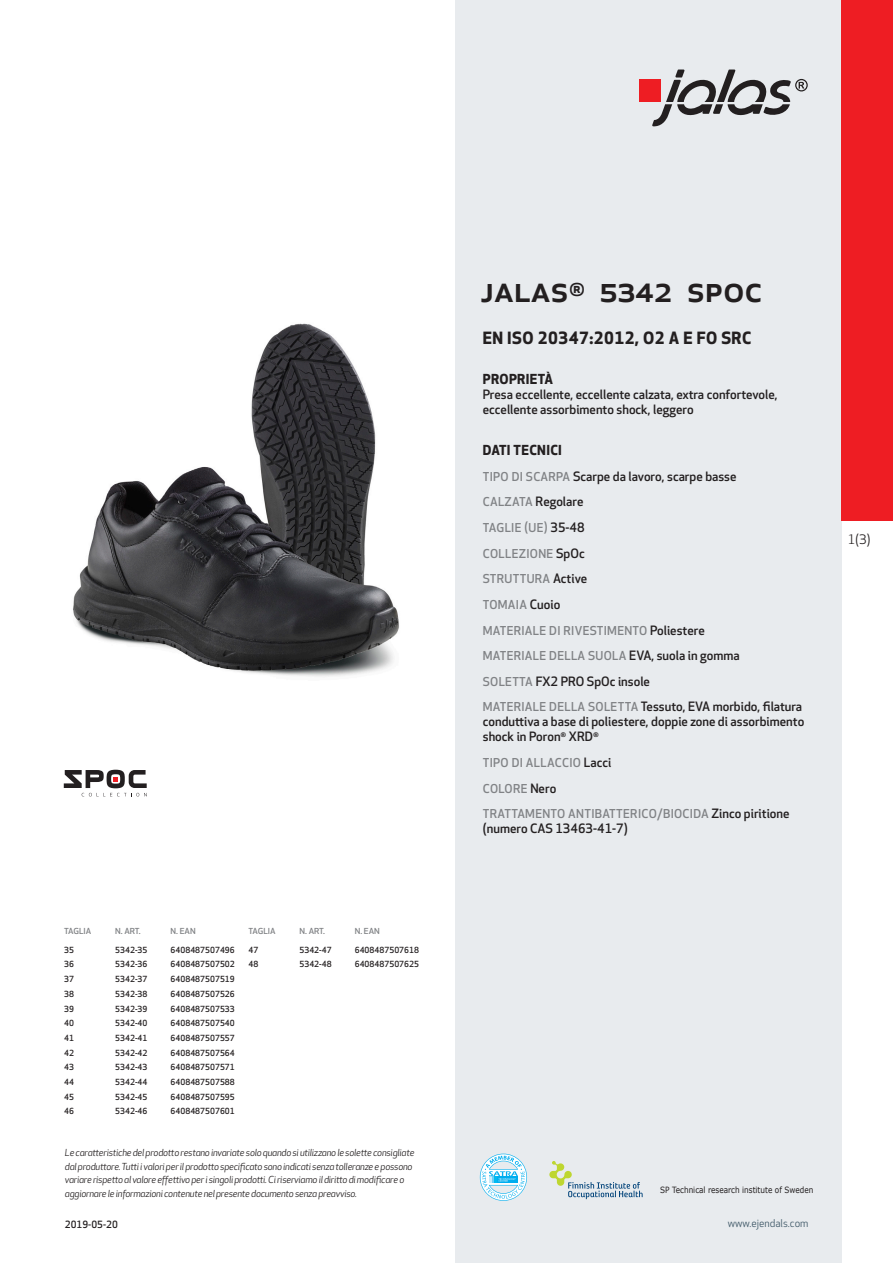
<style>
.page{position:relative;width:893px;height:1263px;background:#fff}
.page>*{position:absolute;margin:0;border:0;box-sizing:border-box;transform-origin:0 0}
.prodname{font:500 36px "Apex New";color:#231f20}
.Funktion_body{font:700 16.5px "Apex New";letter-spacing:.025em;color:#231f20}
.Funktion_body-2{font:700 13.5px "Apex New";letter-spacing:.025em;color:#231f20}
.t1{font:12.75px "Apex New";color:#231f20}
.Funktion_body-3{font:500 12.6px/15px "Apex New";color:#231f20}
.Funktion_body-4{font:500 12px "Apex New";letter-spacing:.025em;color:#808285}
.t2{font:10.5px "Apex New";color:#405968}
.Sidfot_datum{font:500 9.75px "Apex New";color:#231f20}
.t3{font:italic 9.45px/13.5px "Apex New";letter-spacing:-.025em;color:#231f20}
.t4{font:8.55px "Verdana";color:#231f20;scale:.85 1}
.ArticleTable_body{font:500 8.25px "Apex New";color:#231f20}
.ArticeTable_header{font:500 8.1px "Apex New";color:#808285;scale:1.06 1}
.s1{font-size:12px;color:#808285}
.s2{font-size:12.6px;color:#231f20}
</style>
<div class="page">
<div style="left:455px;top:0;width:387px;height:1263px;background:#e8ebee"></div>
<svg style="left:549px;top:1161px;width:94px;height:38px"></svg>
<svg style="left:480px;top:1154px;width:47px;height:47px"></svg>
<div style="left:639px;top:80px;width:22px;height:22px;background:#ee1d23"></div>
<svg style="left:652px;top:70px;width:156px;height:56px"></svg>
<div style="left:842px;top:0;width:51px;height:520px;background:#ee1d23"></div>
<img style="left:73px;top:323px;width:326px;height:354px">
<svg style="left:64px;top:770px;width:83px;height:26px"></svg>
<p class="ArticeTable_header" style="left:64px;top:925px;width:27px">TAGLIA</p>
<p class="ArticeTable_header" style="left:115px;top:925px;width:26px">N. ART.</p>
<p class="ArticeTable_header" style="left:171px;top:925px;width:25px">N. EAN</p>
<p class="ArticleTable_body" style="left:64px;top:944px;width:11px">35</p>
<p class="ArticleTable_body" style="left:115px;top:944px;width:34px">5342-35</p>
<p class="ArticleTable_body" style="left:171px;top:944px;width:66px">6408487507496</p>
<p class="ArticleTable_body" style="left:64px;top:959px;width:11px">36</p>
<p class="ArticleTable_body" style="left:115px;top:959px;width:34px">5342-36</p>
<p class="ArticleTable_body" style="left:171px;top:959px;width:66px">6408487507502</p>
<p class="ArticleTable_body" style="left:64px;top:973px;width:11px">37</p>
<p class="ArticleTable_body" style="left:115px;top:973px;width:34px">5342-37</p>
<p class="ArticleTable_body" style="left:171px;top:973px;width:66px">6408487507519</p>
<p class="ArticleTable_body" style="left:64px;top:988px;width:11px">38</p>
<p class="ArticleTable_body" style="left:115px;top:988px;width:34px">5342-38</p>
<p class="ArticleTable_body" style="left:171px;top:988px;width:66px">6408487507526</p>
<p class="ArticleTable_body" style="left:64px;top:1003px;width:11px">39</p>
<p class="ArticleTable_body" style="left:115px;top:1003px;width:34px">5342-39</p>
<p class="ArticleTable_body" style="left:171px;top:1003px;width:66px">6408487507533</p>
<p class="ArticleTable_body" style="left:64px;top:1018px;width:11px">40</p>
<p class="ArticleTable_body" style="left:115px;top:1018px;width:34px">5342-40</p>
<p class="ArticleTable_body" style="left:171px;top:1018px;width:66px">6408487507540</p>
<p class="ArticleTable_body" style="left:64px;top:1032px;width:11px">41</p>
<p class="ArticleTable_body" style="left:115px;top:1032px;width:34px">5342-41</p>
<p class="ArticleTable_body" style="left:171px;top:1032px;width:66px">6408487507557</p>
<p class="ArticleTable_body" style="left:64px;top:1047px;width:11px">42</p>
<p class="ArticleTable_body" style="left:115px;top:1047px;width:34px">5342-42</p>
<p class="ArticleTable_body" style="left:171px;top:1047px;width:66px">6408487507564</p>
<p class="ArticleTable_body" style="left:64px;top:1062px;width:11px">43</p>
<p class="ArticleTable_body" style="left:115px;top:1062px;width:34px">5342-43</p>
<p class="ArticleTable_body" style="left:171px;top:1062px;width:66px">6408487507571</p>
<p class="ArticleTable_body" style="left:64px;top:1076px;width:11px">44</p>
<p class="ArticleTable_body" style="left:115px;top:1076px;width:34px">5342-44</p>
<p class="ArticleTable_body" style="left:171px;top:1076px;width:66px">6408487507588</p>
<p class="ArticleTable_body" style="left:64px;top:1091px;width:11px">45</p>
<p class="ArticleTable_body" style="left:115px;top:1091px;width:34px">5342-45</p>
<p class="ArticleTable_body" style="left:171px;top:1091px;width:66px">6408487507595</p>
<p class="ArticleTable_body" style="left:64px;top:1106px;width:11px">46</p>
<p class="ArticleTable_body" style="left:115px;top:1106px;width:34px">5342-46</p>
<p class="ArticleTable_body" style="left:171px;top:1106px;width:66px">6408487507601</p>
<p class="ArticeTable_header" style="left:248px;top:925px;width:27px">TAGLIA</p>
<p class="ArticeTable_header" style="left:299px;top:925px;width:26px">N. ART.</p>
<p class="ArticeTable_header" style="left:355px;top:925px;width:25px">N. EAN</p>
<p class="ArticleTable_body" style="left:248px;top:944px;width:11px">47</p>
<p class="ArticleTable_body" style="left:299px;top:944px;width:34px">5342-47</p>
<p class="ArticleTable_body" style="left:355px;top:944px;width:66px">6408487507618</p>
<p class="ArticleTable_body" style="left:248px;top:959px;width:11px">48</p>
<p class="ArticleTable_body" style="left:299px;top:959px;width:34px">5342-48</p>
<p class="ArticleTable_body" style="left:355px;top:959px;width:66px">6408487507625</p>
<p class="t3" style="left:65px;top:1146px;width:351px">Le caratteristiche del prodotto restano invariate solo quando si utilizzano le solette consigliate dal produttore. Tutti i valori per il prodotto specificato sono indicati senza tolleranze e possono variare rispetto al valore effettivo per i singoli prodotti. Ci riserviamo il diritto di modificare o aggiornare le informazioni contenute nel presente documento senza preavviso.</p>
<p class="Sidfot_datum" style="left:65px;top:1218px;width:54px">2019-05-20</p>
<p class="prodname" style="left:480px;top:265px;width:284px">JALAS<sup>®</sup> 5342 SpOc</p>
<p class="Funktion_body" style="left:483px;top:326px;width:270px">EN ISO 20347:2012, O2 A E FO SRC</p>
<p class="Funktion_body-2" style="left:483px;top:370px;width:72px">PROPRIETÀ</p>
<p class="Funktion_body-3" style="left:483px;top:387px;width:296px">Presa eccellente, eccellente calzata, extra confortevole, eccellente assorbimento shock, leggero</p>
<p class="Funktion_body-2" style="left:483px;top:440px;width:81px">DATI TECNICI</p>
<p class="Funktion_body-3" style="left:483px;top:468px;width:255px"><span class="s1">TIPO DI SCARPA</span> Scarpe da lavoro, scarpe basse</p>
<p class="Funktion_body-3" style="left:483px;top:494px;width:102px"><span class="s1">CALZATA</span> Regolare</p>
<p class="Funktion_body-4" style="left:483px;top:520px;width:103px">TAGLIE (UE) <span class="s2">35-48</span></p>
<p class="Funktion_body-4" style="left:483px;top:545px;width:103px">COLLEZIONE <span class="s2">SpOc</span></p>
<p class="Funktion_body-4" style="left:483px;top:571px;width:106px">STRUTTURA <span class="s2">Active</span></p>
<p class="Funktion_body-4" style="left:483px;top:596px;width:79px">TOMAIA <span class="s2">Cuoio</span></p>
<p class="Funktion_body-4" style="left:483px;top:622px;width:223px">MATERIALE DI RIVESTIMENTO <span class="s2">Poliestere</span></p>
<p class="Funktion_body-4" style="left:483px;top:648px;width:258px">MATERIALE DELLA SUOLA <span class="s2">EVA, suola in gomma</span></p>
<p class="Funktion_body-3" style="left:483px;top:673px;width:169px"><span class="s1">SOLETTA</span> FX2 PRO SpOc insole</p>
<p class="Funktion_body-3" style="left:483px;top:699px;width:323px"><span class="s1">MATERIALE DELLA SOLETTA</span> Tessuto, EVA morbido, filatura conduttiva a base di poliestere, doppie zone di assorbimento shock in Poron<sup>®</sup> XRD<sup>®</sup></p>
<p class="Funktion_body-4" style="left:483px;top:755px;width:130px">TIPO DI ALLACCIO <span class="s2">Lacci</span></p>
<p class="Funktion_body-4" style="left:483px;top:780px;width:75px">COLORE <span class="s2">Nero</span></p>
<p class="Funktion_body-4" style="left:483px;top:806px;width:308px">TRATTAMENTO ANTIBATTERICO/BIOCIDA <span class="s2">Zinco piritione</span></p>
<p class="Funktion_body-3" style="left:483px;top:821px;width:146px">(numero CAS 13463-41-7)</p>
<p class="t1" style="left:848px;top:531px;width:24px">1(3)</p>
<p class="t4" style="left:660px;top:1184px;width:182px">SP Technical research institute of Sweden</p>
<p class="t2" style="left:728px;top:1217px;width:82px">www.ejendals.com</p>
</div>
